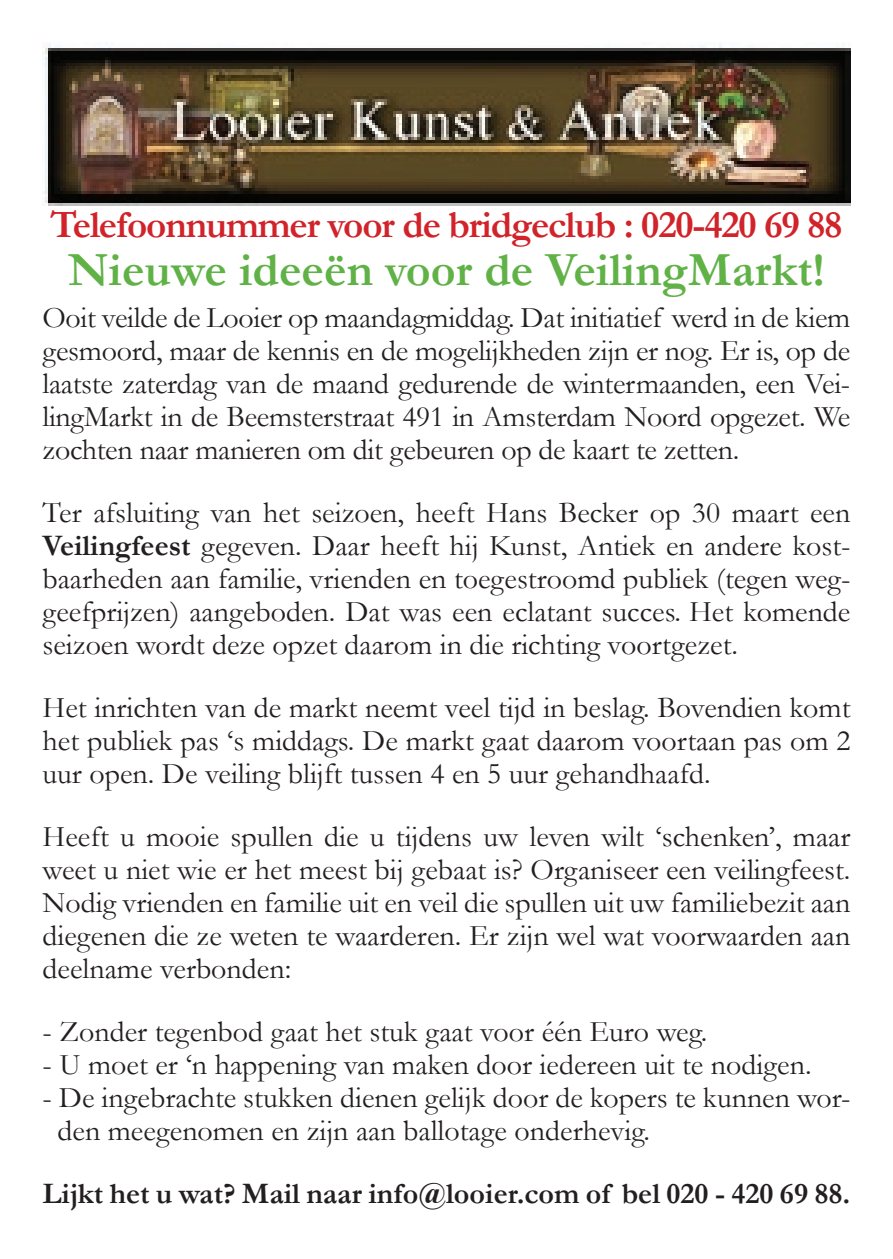
<style>
.page{position:relative;width:893px;height:1259px;background:#fff}
.page>*{position:absolute;margin:0;border:0;box-sizing:border-box;transform-origin:0 0}
.t1{font:700 48px "Garamond";color:#60b247}
.t2{font:700 39px "Garamond";letter-spacing:-.03em;color:#d1232a}
.t3{font:30px/33px "Garamond";color:#231f20;text-align:justify}
.t4{font:700 30px "Garamond";color:#231f20}
.s1{font-weight:700}
</style>
<div class="page">
<img style="left:43px;top:43px;width:807px;height:162px">
<h2 class="t2" style="left:50px;top:201px;width:794px">Telefoonnummer voor de bridgeclub : 020-420 69 88</h2>
<h1 class="t1" style="left:68px;top:241px;width:758px">Nieuwe ideeën voor de VeilingMarkt!</h1>
<p class="t3" style="left:43px;top:300px;width:809px">Ooit veilde de Looier op maandagmiddag. Dat initiatief werd in de kiem gesmoord, maar de kennis en de mogelijkheden zijn er nog. Er is, op de laatste zaterdag van de maand gedurende de wintermaanden, een Vei&shy;lingMarkt in de Beemsterstraat 491 in Amsterdam Noord opgezet. We zochten naar manieren om dit gebeuren op de kaart te zetten.</p>
<p class="t3" style="left:42px;top:495px;width:809px">Ter afsluiting van het seizoen, heeft Hans Becker op 30 maart een <span class="s1">Veilingfeest</span> gegeven. Daar heeft hij Kunst, Antiek en andere kost&shy;baarheden aan familie, vrienden en toegestroomd publiek (tegen weg&shy;geefprijzen) aangeboden. Dat was een eclatant succes. Het komende seizoen wordt deze opzet daarom in die richting voortgezet.</p>
<p class="t3" style="left:43px;top:690px;width:809px">Het inrichten van de markt neemt veel tijd in beslag. Bovendien komt het publiek pas ‘s middags. De markt gaat daarom voortaan pas om 2 uur open. De veiling blijft tussen 4 en 5 uur gehandhaafd.</p>
<p class="t3" style="left:43px;top:819px;width:809px">Heeft u mooie spullen die u tijdens uw leven wilt ‘schenken’, maar weet u niet wie er het meest bij gebaat is? Organiseer een veilingfeest.<br>Nodig vrienden en familie uit en veil die spullen uit uw familiebezit aan diegenen die ze weten te waarderen. Er zijn wel wat voorwaarden aan deelname verbonden:</p>
<p class="t3" style="left:43px;top:1014px;width:666px">- Zonder tegenbod gaat het stuk gaat voor één Euro weg.</p>
<p class="t3" style="left:43px;top:1047px;width:771px">- U moet er ‘n happening van maken door iedereen uit te nodigen.</p>
<p class="t3" style="left:58px;top:1080px;width:794px;text-indent:-15px">- De ingebrachte stukken dienen gelijk door de kopers te kunnen wor&shy;den meegenomen en zijn aan ballotage onderhevig.</p>
<p class="t4" style="left:43px;top:1175px;width:809px">Lijkt het u wat? Mail naar info@looier.com of bel 020 - 420 69 88.</p>
</div>
